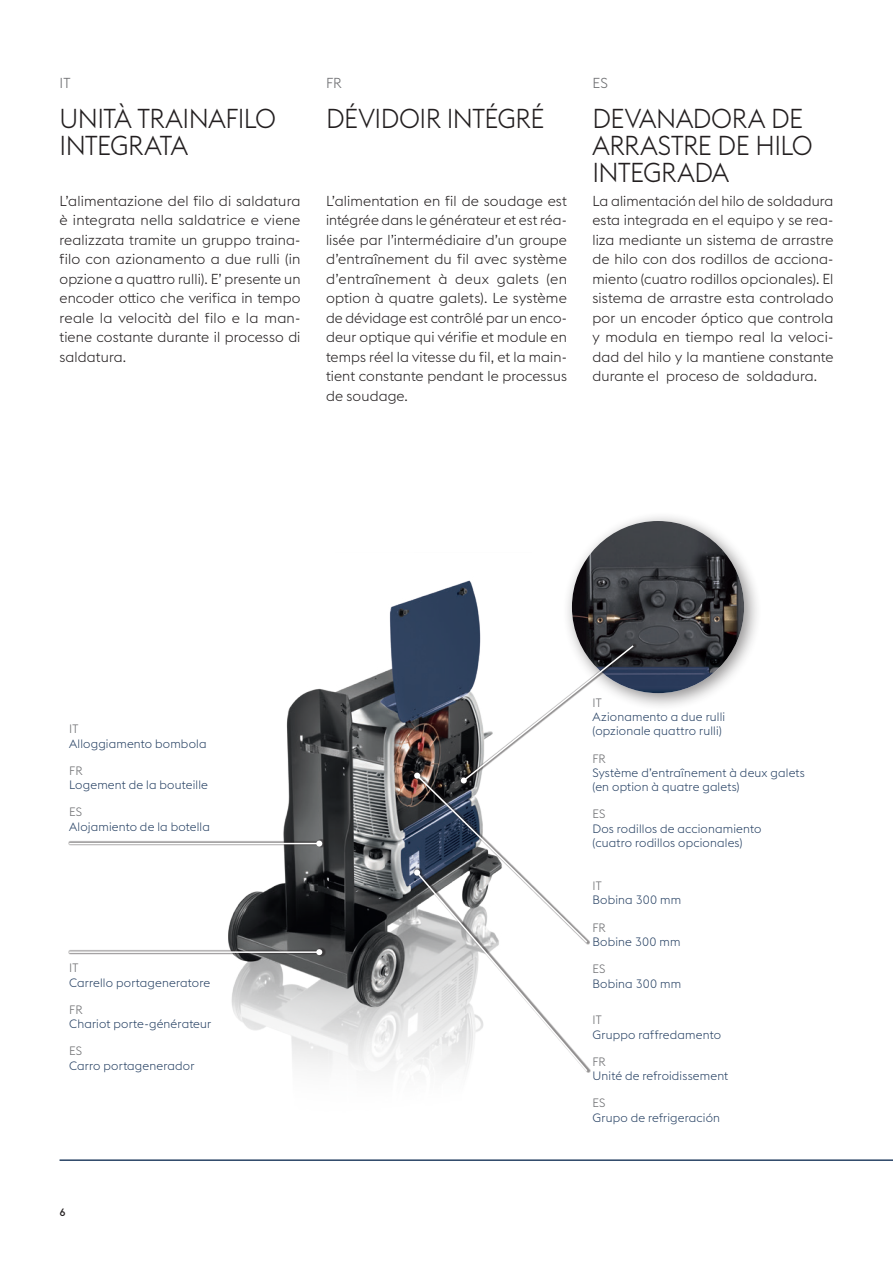
<style>
.page{position:relative;width:893px;height:1263px;background:#fff}
.page>*{position:absolute;margin:0;border:0;box-sizing:border-box;transform-origin:0 0}
.HL-2_single_column{font:300 27px/27px "voestalpine";letter-spacing:-.02em;color:#231f20;scale:.94 1}
.Copy_9_5_13_FR{font:300 14.25px/19.5px "voestalpine";letter-spacing:.005em;color:#231f20;text-align:justify}
.Language_single_colu{font:300 14.25px "voestalpine";color:#6c6d70}
.t1{font:300 12px/14.4px "voestalpine";letter-spacing:.015em;color:#284264}
.Caption_language{font:300 12px "voestalpine";letter-spacing:.01em;color:#6c6d70}
.t2{font:500 10.5px "voestalpine";color:#231f20}
</style>
<div class="page">
<hr style="left:60px;top:1159px;width:833px;height:2px;background:#284264">
<img style="left:228px;top:580px;width:253px;height:492px">
<div style="left:562px;top:511px;width:200px;height:200px;background:#231f20;opacity:.5"></div>
<img style="left:572px;top:521px;width:172px;height:172px;border-radius:86px">
<svg style="left:414px;top:644px;width:221px;height:429px"></svg>
<div style="left:69px;top:839px;width:257px;height:9px;background:#231f20;opacity:.5"></div>
<hr style="left:69px;top:843px;width:250px;height:1px;background:#fff">
<svg style="left:316px;top:840px;width:6px;height:6px"></svg>
<div style="left:69px;top:947px;width:257px;height:10px;background:#231f20;opacity:.5"></div>
<hr style="left:69px;top:951px;width:250px;height:2px;background:#fff">
<svg style="left:316px;top:949px;width:6px;height:6px"></svg>
<p class="Language_single_colu" style="left:60px;top:75px;width:12px">IT</p>
<p class="HL-2_single_column" style="left:60px;top:105px;width:232px">UNITÀ TRAINAFILO<br>INTEGRATA</p>
<p class="Copy_9_5_13_FR" style="left:60px;top:191px;width:242px">L’alimentazione del filo di saldatura è integrata nella saldatrice e viene realizzata tramite un gruppo traina&shy;filo con azionamento a due rulli (in opzione a quattro rulli). E’ presente un encoder ottico che verifica in tempo reale la velocità del filo e la man&shy;tiene costante durante il processo di saldatura.</p>
<p class="Language_single_colu" style="left:326px;top:75px;width:17px">FR</p>
<p class="HL-2_single_column" style="left:326px;top:105px;width:234px">DÉVIDOIR INTÉGRÉ</p>
<p class="Copy_9_5_13_FR" style="left:326px;top:191px;width:242px">L’alimentation en fil de soudage est intégrée dans le générateur et est réa&shy;lisée par l’intermédiaire d’un groupe d’entraînement du fil avec système d’entraînement à deux galets (en option à quatre galets). Le système de dévidage est contrôlé par un enco&shy;deur optique qui vérifie et module en temps réel la vitesse du fil, et la main&shy;tient constante pendant le processus de soudage.</p>
<p class="Language_single_colu" style="left:592px;top:75px;width:17px">ES</p>
<p class="HL-2_single_column" style="left:592px;top:105px;width:236px">DEVANADORA DE<br>ARRASTRE DE HILO<br>INTEGRADA</p>
<p class="Copy_9_5_13_FR" style="left:592px;top:191px;width:242px">La alimentación del hilo de soldadura esta integrada en el equipo y se rea&shy;liza mediante un sistema de arrastre de hilo con dos rodillos de acciona&shy;miento (cuatro rodillos opcionales). El sistema de arrastre esta controlado por un encoder óptico que controla y modula en tiempo real la veloci&shy;dad del hilo y la mantiene constante durante el proceso de soldadura.</p>
<p class="Caption_language" style="left:69px;top:722px;width:11px">IT</p>
<p class="t1" style="left:69px;top:736px;width:139px">Alloggiamento bombola</p>
<p class="Caption_language" style="left:69px;top:764px;width:15px">FR</p>
<p class="t1" style="left:69px;top:778px;width:140px">Logement de la bouteille</p>
<p class="Caption_language" style="left:69px;top:805px;width:15px">ES</p>
<p class="t1" style="left:69px;top:819px;width:142px">Alojamiento de la botella</p>
<p class="Caption_language" style="left:69px;top:961px;width:11px">IT</p>
<p class="t1" style="left:69px;top:975px;width:142px">Carrello portageneratore</p>
<p class="Caption_language" style="left:69px;top:1002px;width:15px">FR</p>
<p class="t1" style="left:69px;top:1017px;width:144px">Chariot porte-générateur</p>
<p class="Caption_language" style="left:69px;top:1044px;width:15px">ES</p>
<p class="t1" style="left:69px;top:1058px;width:127px">Carro portagenerador</p>
<p class="t2" style="left:60px;top:1206px;width:8px">6</p>
<p class="Caption_language" style="left:592px;top:695px;width:11px">IT</p>
<p class="t1" style="left:592px;top:709px;width:134px">Azionamento a due rulli (opzionale quattro rulli)</p>
<p class="Caption_language" style="left:592px;top:751px;width:15px">FR</p>
<p class="t1" style="left:592px;top:765px;width:214px">Système d’entraînement à deux galets (en option à quatre galets)</p>
<p class="Caption_language" style="left:592px;top:807px;width:15px">ES</p>
<p class="t1" style="left:592px;top:821px;width:170px">Dos rodillos de accionamiento (cuatro rodillos opcionales)</p>
<p class="Caption_language" style="left:592px;top:879px;width:11px">IT</p>
<p class="t1" style="left:592px;top:893px;width:90px">Bobina 300 mm</p>
<p class="Caption_language" style="left:592px;top:920px;width:15px">FR</p>
<p class="t1" style="left:592px;top:934px;width:89px">Bobine 300 mm</p>
<p class="Caption_language" style="left:592px;top:962px;width:15px">ES</p>
<p class="t1" style="left:592px;top:976px;width:90px">Bobina 300 mm</p>
<p class="Caption_language" style="left:592px;top:1013px;width:11px">IT</p>
<p class="t1" style="left:592px;top:1027px;width:130px">Gruppo raffredamento</p>
<p class="Caption_language" style="left:592px;top:1054px;width:15px">FR</p>
<p class="t1" style="left:592px;top:1069px;width:137px">Unité de refroidissement</p>
<p class="Caption_language" style="left:592px;top:1096px;width:15px">ES</p>
<p class="t1" style="left:592px;top:1110px;width:129px">Grupo de refrigeración</p>
</div>
